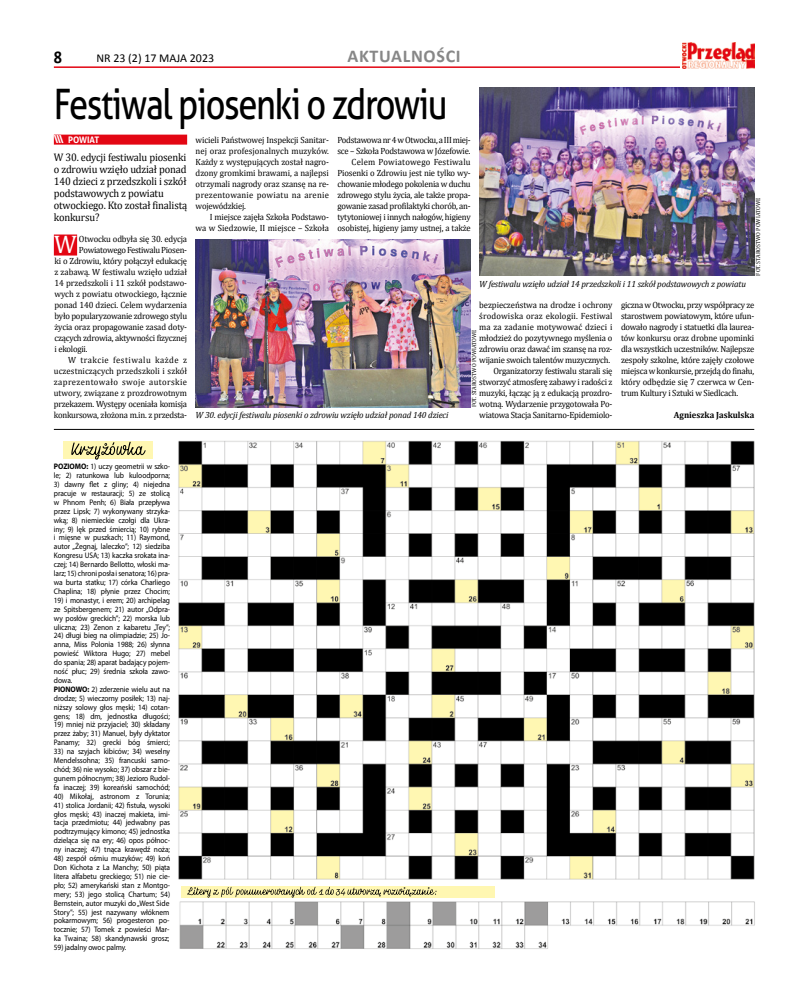
<style>
.page{position:relative;width:794px;height:993px;background:#fff}
.page>*{position:absolute;margin:0;border:0;box-sizing:border-box;transform-origin:0 0}
.t1{font:42px "Aller";letter-spacing:-.04em;color:#000;scale:.82 1}
.t2{font:25.5px "Cambria";color:#fff;scale:.96 1}
.t3{font:700 18px "Calibri";letter-spacing:.04em;color:#878787}
.t4{font:700 18px "Calibri";color:#000;scale:.9 1}
.t5{font:12px "Calibri";color:#000}
.t6{font:11px/12px "Cambria";letter-spacing:-.015em;color:#000;scale:.95 1}
.t7{font:9px/11px "Cambria";letter-spacing:-.025em;color:#000;text-align:right;scale:.96 1}
.t8{font:italic 9px "Cambria";letter-spacing:-.015em;color:#000}
.t9{font:9px "Cambria";letter-spacing:-.005em;color:#000;scale:.96 1}
.t10{font:9px "Cambria";color:#000;scale:.96 1}
.t11{font:9px "Cambria";letter-spacing:.01em;color:#000;scale:.96 1}
.t12{font:9px "Cambria";letter-spacing:.045em;color:#000;scale:.96 1}
.t13{font:9px "Cambria";letter-spacing:.06em;color:#000;scale:.96 1}
.t14{font:700 9px "Cambria";color:#000;scale:.96 1}
.t15{font:700 9px "Aller";color:#fff;scale:.96 1}
.t16{font:8px/8.9px "Myriad Pro";letter-spacing:-.01em;color:#000;text-align:justify;scale:.93 1}
.t17{font:6px "Cambria";letter-spacing:-.005em;color:#000;scale:.96 1}
.s1{font-size:11px}
.s2{font-weight:700}
</style>
<div class="page">
<hr style="left:54px;top:66px;width:626px;height:2px;background:#e30613">
<img style="left:682px;top:43px;width:72px;height:25px">
<div style="left:181px;top:886px;width:313px;height:17px;background:#fff7b2"></div>
<img style="left:178px;top:440px;width:577px;height:440px">
<img style="left:179px;top:898px;width:576px;height:51px">
<div style="left:64px;top:441px;width:89px;height:17px;background:#fff7b2"></div>
<svg style="left:71px;top:441px;width:75px;height:18px"></svg>
<hr style="left:54px;top:429px;width:700px;height:1px;background:#000">
<svg style="left:187px;top:886px;width:249px;height:11px"></svg>
<div style="left:54px;top:134px;width:133px;height:10px;background:#e30613"></div>
<div style="left:54px;top:234px;width:23px;height:21px;background:#e30613"></div>
<img style="left:196px;top:239px;width:275px;height:168px">
<img style="left:479px;top:88px;width:275px;height:187px">
<h3 class="t3" style="left:347px;top:45px;width:115px">AKTUALNOŚCI</h3>
<h1 class="t1" style="left:54px;top:78px;width:481px">Festiwal piosenki o zdrowiu</h1>
<p class="t15" style="left:54px;top:134px;width:49px"><span class="s1">\\\</span> POWIAT</p>
<h3 class="t6" style="left:54px;top:151px;width:142px">W 30. edycji festiwalu piosenki o zdrowiu wzięło udział ponad<br>140 dzieci z przedszkoli i szkół podstawowych z powiatu otwockiego. Kto został finalistą konkursu?</h3>
<h2 class="t2" style="left:54px;top:229px;width:25px">W</h2>
<p class="t7" style="left:79px;top:233px;width:114px">Otwocku odbyła się 30. edycja</p>
<h3 class="t4" style="left:54px;top:45px;width:11px">8</h3>
<h3 class="t5" style="left:96px;top:51px;width:119px">NR 23 (2) 17 MAJA 2023</h3>
<p class="t7" style="left:196px;top:134px;width:140px;text-align:justify">wicieli Państwowej Inspekcji Sanitar&shy;nej oraz profesjonalnych muzyków.<br>Każdy z występujących został nagro&shy;dzony gromkimi brawami, a najlepsi otrzymali nagrody oraz szansę na re&shy;prezentowanie powiatu na arenie wojewódzkiej.</p>
<p class="t7" style="left:196px;top:211px;width:140px">I miejsce zajęła Szkoła Podstawo-<br>wa w Siedzowie, II miejsce – Szkoła</p>
<p class="t7" style="left:337px;top:134px;width:140px">Podstawowa nr 4 w Otwocku, a III miej&shy;sce – Szkoła Podstawowa w Józefowie.<br>Celem Powiatowego Festiwalu Piosenki o Zdrowiu jest nie tylko wy&shy;chowanie młodego pokolenia w duchu zdrowego stylu życia, ale także propa&shy;gowanie zasad profilaktyki chorób, an&shy;tytytoniowej i innych nałogów, higieny osobistej, higieny jamy ustnej, a także</p>
<p class="t17" style="left:754px;top:275px;width:83px;rotate:-90deg">FOT. STAROSTWO POWIATOWE</p>
<p class="t7" style="left:79px;top:244px;width:114px">Powiatowego Festiwalu Piosen-</p>
<p class="t7" style="left:54px;top:255px;width:140px">ki o Zdrowiu, który połączył edukację</p>
<p class="t9" style="left:54px;top:267px;width:140px">z zabawą. W festiwalu wzięło udział</p>
<p class="t9" style="left:54px;top:278px;width:140px">14 przedszkoli i 11 szkół podstawo-</p>
<p class="t10" style="left:54px;top:289px;width:140px">wych z powiatu otwockiego, łącznie</p>
<p class="t7" style="left:54px;top:299px;width:140px">ponad 140 dzieci. Celem wydarzenia</p>
<p class="t7" style="left:54px;top:310px;width:140px">było popularyzowanie zdrowego stylu</p>
<p class="t7" style="left:54px;top:321px;width:140px">życia oraz propagowanie zasad doty-</p>
<p class="t7" style="left:54px;top:332px;width:140px">czących zdrowia, aktywności fizycznej</p>
<p class="t7" style="left:54px;top:343px;width:36px">i ekologii.</p>
<p class="t13" style="left:68px;top:355px;width:126px">W trakcie festiwalu każde z</p>
<p class="t11" style="left:54px;top:366px;width:140px">uczestniczących przedszkoli i szkół</p>
<p class="t12" style="left:54px;top:377px;width:140px">zaprezentowało swoje autorskie</p>
<p class="t10" style="left:54px;top:388px;width:140px">utwory, związane z prozdrowotnym</p>
<p class="t7" style="left:54px;top:398px;width:140px">przekazem. Występy oceniała komisja</p>
<p class="t7" style="left:54px;top:409px;width:140px">konkursowa, złożona m.in. z przedsta-</p>
<p class="t8" style="left:479px;top:277px;width:268px">W festiwalu wzięło udział 14 przedszkoli i 11 szkół podstawowych z powiatu</p>
<p class="t7" style="left:479px;top:299px;width:140px">bezpieczeństwa na drodze i ochrony środowiska oraz ekologii. Festiwal ma za zadanie motywować dzieci i młodzież do pozytywnego myślenia o zdrowiu oraz dawać im szansę na roz&shy;wijanie swoich talentów muzycznych.<br>Organizatorzy festiwalu starali się stworzyć atmosferę zabawy i radości z muzyki, łącząc ją z edukacją prozdro&shy;wotną. Wydarzenie przygotowała Po&shy;wiatowa Stacja Sanitarno-Epidemiolo-</p>
<p class="t7" style="left:621px;top:299px;width:140px;text-align:justify">giczna w Otwocku, przy współpracy ze starostwem powiatowym, które ufun&shy;dowało nagrody i statuetki dla laurea&shy;tów konkursu oraz drobne upominki dla wszystkich uczestników. Najlepsze zespoły szkolne, które zajęły czołowe miejsca w konkursie, przejdą do finału, który odbędzie się 7 czerwca w Cen&shy;trum Kultury i Sztuki w Siedlcach.</p>
<p class="t17" style="left:470px;top:407px;width:83px;rotate:-90deg">FOT. STAROSTWO POWIATOWE</p>
<p class="t14" style="left:674px;top:409px;width:85px">Agnieszka Jaskulska</p>
<p class="t8" style="left:196px;top:409px;width:254px">W 30. edycji festiwalu piosenki o zdrowiu wzięło udział ponad 140 dzieci</p>
<p class="t16" style="left:54px;top:462px;width:126px"><span class="s2">POZIOMO:</span> 1) uczy geometrii w szko&shy;le; 2) ratunkowa lub kuloodporna;</p>
<p class="t16" style="left:54px;top:480px;width:126px">3) dawny flet z gliny; 4) niejedna pracuje w restauracji; 5) ze stolicą w Phnom Penh; 6) Biała przepływa przez Lipsk; 7) wykonywany strzyka&shy;wką; 8) niemieckie czołgi dla Ukra&shy;iny; 9) lęk przed śmiercią; 10) rybne i mięsne w puszkach; 11) Raymond, autor „Żegnaj, laleczko”; 12) siedziba Kongresu USA; 13) kaczka srokata ina&shy;czej; 14) Bernardo Bellotto, włoski ma&shy;larz; 15) chroni posła i senatora; 16) pra&shy;wa burta statku; 17) córka Charliego Chaplina; 18) płynie przez Chocim;</p>
<p class="t16" style="left:54px;top:595px;width:126px">19) i monastyr, i erem; 20) archipelag ze Spitsbergenem; 21) autor „Odpra&shy;wy posłów greckich”; 22) morska lub uliczna; 23) Zenon z kabaretu „Tey”;</p>
<p class="t16" style="left:54px;top:631px;width:126px;text-align:left">24) długi bieg na olimpiadzie; 25) Jo&shy;anna, Miss Polonia 1988; 26) słynna powieść Wiktora Hugo; 27) mebel do spania; 28) aparat badający pojem&shy;ność płuc; 29) średnia szkoła zawo&shy;dowa.<br><span class="s2">PIONOWO:</span> 2) zderzenie wielu aut na drodze; 5) wieczorny posiłek; 13) naj&shy;niższy solowy głos męski; 14) cotan&shy;gens; 18) dm, jednostka długości;</p>
<p class="t16" style="left:54px;top:720px;width:126px">19) mniej niż przyjaciel; 30) składany przez żaby; 31) Manuel, były dyktator Panamy; 32) grecki bóg śmierci;</p>
<p class="t16" style="left:54px;top:747px;width:126px">33) na szyjach kibiców; 34) weselny Mendelssohna; 35) francuski samo&shy;chód; 36) nie wysoko; 37) obszar z bie&shy;gunem północnym; 38) Jezioro Rudol&shy;fa inaczej; 39) koreański samochód;</p>
<p class="t16" style="left:54px;top:791px;width:126px">40) Mikołaj, astronom z Torunia;</p>
<p class="t16" style="left:54px;top:800px;width:126px">41) stolica Jordanii; 42) fistuła, wysoki głos męski; 43) inaczej makieta, imi&shy;tacja przedmiotu; 44) jedwabny pas podtrzymujący kimono; 45) jednostka dzieląca się na ery; 46) opos północ&shy;ny inaczej; 47) tnąca krawędź noża;</p>
<p class="t16" style="left:54px;top:853px;width:126px">48) zespół ośmiu muzyków; 49) koń Don Kichota z La Manchy; 50) piąta litera alfabetu greckiego; 51) nie cie&shy;pło; 52) amerykański stan z Montgo&shy;mery; 53) jego stolicą Chartum; 54)<br>Bernstein, autor muzyki do „West Side Story”; 55) jest nazywany włóknem pokarmowym; 56) progesteron po&shy;tocznie; 57) Tomek z powieści Mar&shy;ka Twaina; 58) skandynawski grosz;</p>
<p class="t16" style="left:54px;top:942px;width:80px">59) jadalny owoc palmy.</p>
</div>
